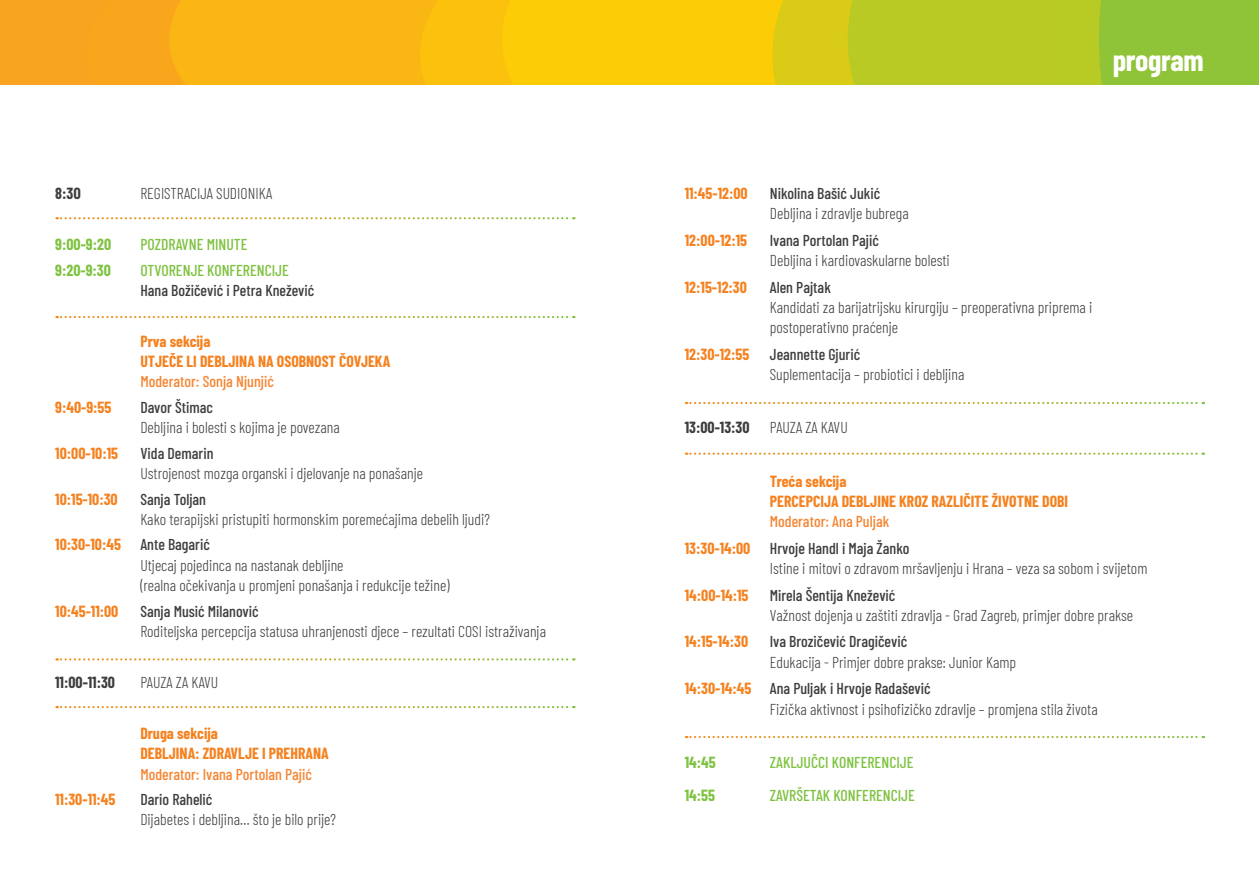
<style>
.page{position:relative;width:1259px;height:893px;background:#fff}
.page>*{position:absolute;margin:0;border:0;box-sizing:border-box;transform-origin:0 0}
.t1{font:700 30px "Barlow Condensed";letter-spacing:-.01em;color:#fff}
.t2{font:300 15.75px/20.2px "Barlow Condensed";color:#3e3e3f}
.t3{font:700 15.75px/20.2px "Barlow Condensed";color:#f58220}
.t4{font:500 15.75px "Barlow Condensed";color:#7fc241}
.t5{font:500 15.75px/20.2px "Barlow Condensed";color:#3e3e3f}
.t6{font:700 15.75px "Barlow Condensed";color:#7fc241}
.t7{font:700 15.75px "Barlow Condensed";color:#3e3e3f}
.s1{color:#7fc241}
.s2{font-weight:500;color:#f58532}
.s3{font-weight:500}
.s4{font-weight:700;color:#f58220}
</style>
<div class="page">
<div style="left:0;top:0;width:168px;height:85px;background:#f8a421"></div>
<div style="left:168px;top:0;width:251px;height:85px;background:#fab613"></div>
<svg style="left:419px;top:0;width:352px;height:85px;background:#fbc908"></svg>
<svg style="left:771px;top:0;width:488px;height:85px;background:#b1c828"></svg>
<svg style="left:56px;top:217px;width:518px;height:2px"></svg>
<svg style="left:56px;top:316px;width:518px;height:2px"></svg>
<svg style="left:56px;top:658px;width:518px;height:2px"></svg>
<svg style="left:56px;top:706px;width:518px;height:2px"></svg>
<svg style="left:686px;top:402px;width:517px;height:2px"></svg>
<svg style="left:686px;top:453px;width:517px;height:2px"></svg>
<svg style="left:686px;top:736px;width:517px;height:2px"></svg>
<p class="t7" style="left:55px;top:182px;width:27px">8:3O</p>
<p class="t2" style="left:140px;top:182px;width:133px">REGISTRACIJA SUDIONIKA</p>
<p class="t6" style="left:55px;top:233px;width:57px">9:00-9:20</p>
<p class="t4" style="left:140px;top:233px;width:109px">POZDRAVNE MINUTE</p>
<p class="t6" style="left:55px;top:259px;width:57px">9:20-9:30</p>
<p class="t5" style="left:140px;top:259px;width:176px"><span class="s1">OTVORENJE KONFERENCIJE<br></span>Hana Božičević i Petra Knežević</p>
<p class="t3" style="left:140px;top:330px;width:252px">Prva sekcija<br>UTJEČE LI DEBLJINA NA OSOBNOST ČOVJEKA<br><span class="s2">Moderator: Sonja Njunjić</span></p>
<p class="t3" style="left:55px;top:396px;width:58px">9:40-9:55</p>
<p class="t2" style="left:140px;top:396px;width:201px"><span class="s3">Davor Štimac<br></span>Debljina i bolesti s kojima je povezana</p>
<p class="t3" style="left:55px;top:442px;width:64px">10:00-10:15</p>
<p class="t2" style="left:140px;top:442px;width:284px"><span class="s3">Vida Demarin<br></span>Ustrojenost mozga organski i djelovanje na ponašanje</p>
<p class="t3" style="left:55px;top:488px;width:64px">10:15-10:30</p>
<p class="t2" style="left:140px;top:488px;width:351px"><span class="s3">Sanja Toljan<br></span>Kako terapijski pristupiti hormonskim poremećajima debelih ljudi?</p>
<p class="t2" style="left:140px;top:534px;width:311px;text-indent:-85px"><span class="s4">10:30-10:45</span> <span class="s3">Ante Bagarić<br></span>Utjecaj pojedinca na nastanak debljine<br>(realna očekivanja u promjeni ponašanja i redukcije težine)</p>
<p class="t3" style="left:55px;top:600px;width:65px">10:45-11:00</p>
<p class="t2" style="left:140px;top:600px;width:407px"><span class="s3">Sanja Musić Milanović<br></span>Roditeljska percepcija statusa uhranjenosti djece – rezultati COSI istraživanja</p>
<p class="t7" style="left:55px;top:671px;width:61px">11:00-11:30</p>
<p class="t2" style="left:140px;top:671px;width:79px">PAUZA ZA KAVU</p>
<p class="t3" style="left:140px;top:722px;width:190px">Druga sekcija<br>DEBLJINA: ZDRAVLJE I PREHRANA<br><span class="s2">Moderator: Ivana Portolan Pajić</span></p>
<p class="t3" style="left:55px;top:788px;width:62px">11:30-11:45</p>
<p class="t2" style="left:140px;top:788px;width:197px"><span class="s3">Dario Rahelić<br></span>Dijabetes i debljina… što je bilo prije?</p>
<p class="t1" style="left:1112px;top:39px;width:92px">program</p>
<p class="t3" style="left:685px;top:182px;width:64px">11:45-12:00</p>
<p class="t2" style="left:770px;top:182px;width:140px"><span class="s3">Nikolina Bašić Jukić<br></span>Debljina i zdravlje bubrega</p>
<p class="t3" style="left:685px;top:229px;width:64px">12:00-12:15</p>
<p class="t2" style="left:770px;top:229px;width:181px"><span class="s3">Ivana Portolan Pajić<br></span>Debljina i kardiovaskularne bolesti</p>
<p class="t3" style="left:685px;top:276px;width:64px">12:15-12:30</p>
<p class="t2" style="left:770px;top:276px;width:324px"><span class="s3">Alen Pajtak<br></span>Kandidati za barijatrijsku kirurgiju – preoperativna priprema i postoperativno praćenje</p>
<p class="t3" style="left:685px;top:343px;width:66px">12:30-12:55</p>
<p class="t2" style="left:770px;top:343px;width:196px"><span class="s3">Jeannette Gjurić<br></span>Suplementacija – probiotici i debljina</p>
<p class="t7" style="left:685px;top:416px;width:66px">13:00-13:30</p>
<p class="t2" style="left:770px;top:416px;width:79px">PAUZA ZA KAVU</p>
<p class="t3" style="left:770px;top:470px;width:300px">Treća sekcija<br>PERCEPCIJA DEBLJINE KROZ RAZLIČITE ŽIVOTNE DOBI<br><span class="s2">Moderator: Ana Puljak</span></p>
<p class="t2" style="left:770px;top:537px;width:379px;text-indent:-85px"><span class="s4">13:30-14:00</span> <span class="s3">Hrvoje Handl i Maja Žanko<br></span>Istine i mitovi o zdravom mršavljenju i Hrana – veza sa sobom i svijetom</p>
<p class="t3" style="left:685px;top:584px;width:65px">14:00-14:15</p>
<p class="t2" style="left:770px;top:584px;width:365px"><span class="s3">Mirela Šentija Knežević<br></span>Važnost dojenja u zaštiti zdravlja - Grad Zagreb, primjer dobre prakse</p>
<p class="t3" style="left:685px;top:631px;width:65px">14:15-14:30</p>
<p class="t2" style="left:770px;top:630px;width:248px"><span class="s3">Iva Brozičević Dragičević<br></span>Edukacija - Primjer dobre prakse: Junior Kamp</p>
<p class="t2" style="left:770px;top:677px;width:329px;text-indent:-85px"><span class="s4">14:30-14:45</span> <span class="s3">Ana Puljak i Hrvoje Radašević<br></span>Fizička aktivnost i psihofizičko zdravlje – promjena stila života</p>
<p class="t6" style="left:685px;top:751px;width:32px">14:45</p>
<p class="t4" style="left:770px;top:751px;width:145px">ZAKLJUČCI KONFERENCIJE</p>
<p class="t6" style="left:685px;top:784px;width:32px">14:55</p>
<p class="t4" style="left:770px;top:784px;width:147px">ZAVRŠETAK KONFERENCIJE</p>
</div>
